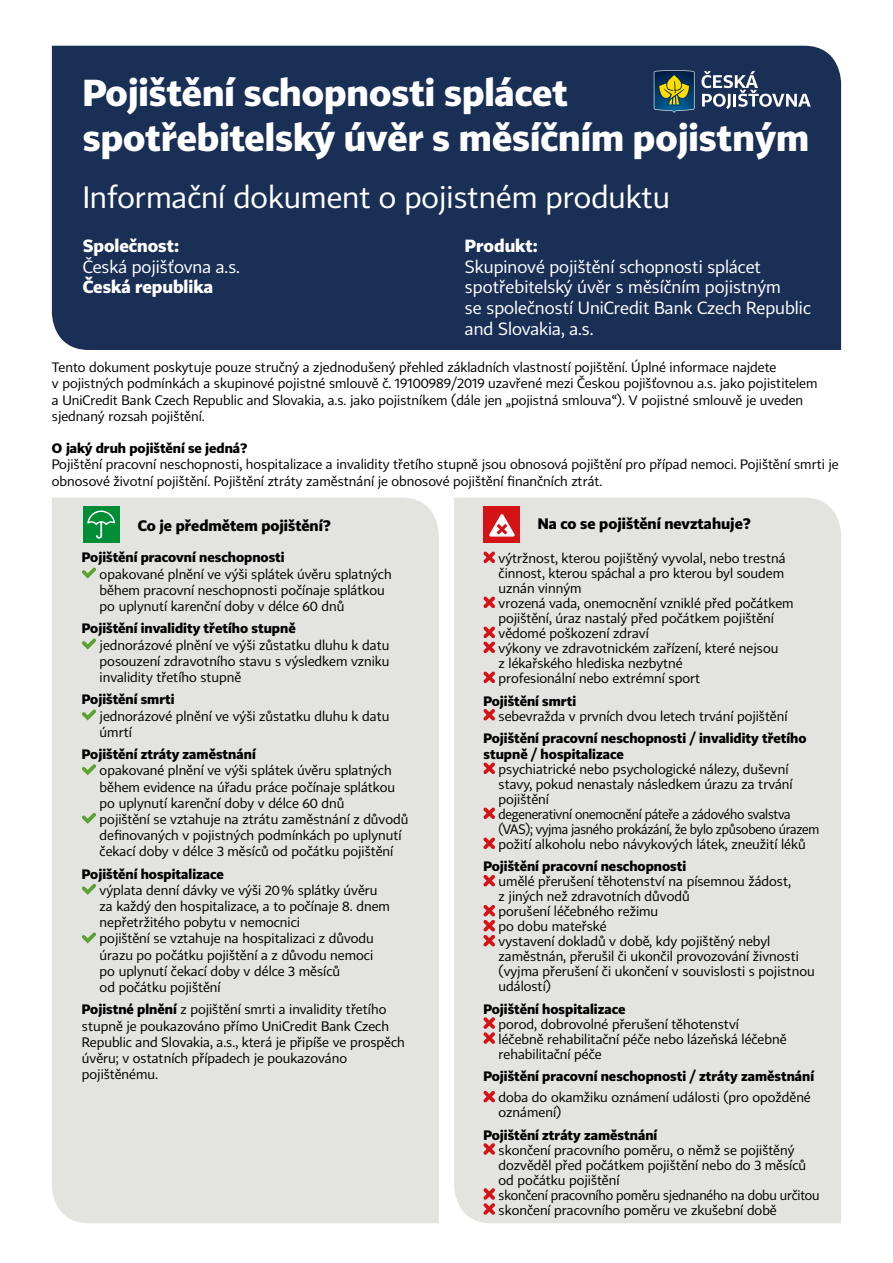
<style>
.page{position:relative;width:893px;height:1263px;background:#fff}
.page>*{position:absolute;margin:0;border:0;box-sizing:border-box;transform-origin:0 0}
.t1{font:700 36.9px/44.4px "CP";color:#fff}
.t2{font:30.45px "CP";color:#fff}
.t3{font:17.4px/20.9px "CP";color:#fff}
.t4{font:700 17.4px "CP";color:#fff}
.t5{font:700 15px "CP";color:#000}
.t6{font:13.5px/15px "CP";color:#000}
.t7{font:700 13.5px/16.2px "CP";color:#000}
.s1{font-weight:700}
</style>
<div class="page">
<div style="left:52px;top:46px;width:789px;height:304px;background:#1a2f55"></div>
<div style="left:52px;top:498px;width:387px;height:725px;background:#e3e3df"></div>
<svg style="left:82px;top:567px;width:14px;height:12px"></svg>
<svg style="left:82px;top:638px;width:14px;height:11px"></svg>
<svg style="left:82px;top:709px;width:14px;height:11px"></svg>
<svg style="left:82px;top:764px;width:14px;height:11px"></svg>
<svg style="left:82px;top:813px;width:14px;height:11px"></svg>
<svg style="left:82px;top:884px;width:14px;height:11px"></svg>
<svg style="left:82px;top:932px;width:14px;height:11px"></svg>
<div style="left:83px;top:506px;width:37px;height:37px;background:#008d36"></div>
<svg style="left:87px;top:510px;width:28px;height:29px"></svg>
<div style="left:454px;top:498px;width:387px;height:725px;background:#e3e3df"></div>
<svg style="left:483px;top:551px;width:12px;height:12px"></svg>
<svg style="left:483px;top:596px;width:12px;height:12px"></svg>
<svg style="left:483px;top:626px;width:12px;height:27px"></svg>
<svg style="left:483px;top:671px;width:12px;height:12px"></svg>
<svg style="left:483px;top:709px;width:12px;height:12px"></svg>
<svg style="left:483px;top:762px;width:12px;height:12px"></svg>
<svg style="left:483px;top:807px;width:12px;height:12px"></svg>
<svg style="left:483px;top:837px;width:12px;height:12px"></svg>
<svg style="left:483px;top:875px;width:12px;height:12px"></svg>
<svg style="left:483px;top:905px;width:12px;height:42px"></svg>
<svg style="left:483px;top:1017px;width:12px;height:27px"></svg>
<svg style="left:483px;top:1091px;width:12px;height:11px"></svg>
<svg style="left:483px;top:1143px;width:12px;height:12px"></svg>
<svg style="left:483px;top:1188px;width:12px;height:27px"></svg>
<div style="left:483px;top:506px;width:37px;height:37px;background:#d51317"></div>
<svg style="left:489px;top:514px;width:26px;height:23px"></svg>
<svg style="left:654px;top:70px;width:40px;height:43px;background:#496651"></svg>
<svg style="left:701px;top:71px;width:110px;height:38px"></svg>
<h1 class="t1" style="left:83px;top:70px;width:728px">Pojištění schopnosti splácet spotřebitelský úvěr s měsíčním pojistným</h1>
<h2 class="t2" style="left:83px;top:179px;width:589px">Informační dokument o pojistném produktu</h2>
<p class="t4" style="left:465px;top:235px;width:74px">Produkt:</p>
<p class="t3" style="left:465px;top:256px;width:347px">Skupinové pojištění schopnosti splácet spotřebitelský úvěr s měsíčním pojistným<br>se společností UniCredit Bank Czech Republic and Slovakia, a.s.</p>
<p class="t4" style="left:83px;top:235px;width:98px">Společnost:</p>
<p class="t3" style="left:83px;top:256px;width:159px">Česká pojišťovna a.s.</p>
<p class="t4" style="left:83px;top:276px;width:132px">Česká republika</p>
<p class="t6" style="left:52px;top:359px;width:767px;line-height:16.2px">Tento dokument poskytuje pouze stručný a zjednodušený přehled základních vlastností pojištění. Úplné informace najdete<br>v pojistných podmínkách a skupinové pojistné smlouvě č. 19100989/2019 uzavřené mezi Českou pojišťovnou a.s. jako pojistitelem a UniCredit Bank Czech Republic and Slovakia, a.s. jako pojistníkem (dále jen „pojistná smlouva“). V pojistné smlouvě je uveden sjednaný rozsah pojištění.</p>
<p class="t7" style="left:52px;top:440px;width:197px">O jaký druh pojištění se jedná?</p>
<p class="t6" style="left:52px;top:456px;width:788px;line-height:16.2px">Pojištění pracovní neschopnosti, hospitalizace a invalidity třetího stupně jsou obnosová pojištění pro případ nemoci. Pojištění smrti je obnosové životní pojištění. Pojištění ztráty zaměstnání je obnosové pojištění finančních ztrát.</p>
<p class="t5" style="left:138px;top:516px;width:195px">Co je předmětem pojištění?</p>
<p class="t7" style="left:82px;top:549px;width:204px">Pojištění pracovní neschopnosti</p>
<p class="t6" style="left:100px;top:566px;width:293px;line-height:16.2px">opakované plnění ve výši splátek úvěru splatných během pracovní neschopnosti počínaje splátkou po uplynutí karenční doby v délce 60 dnů</p>
<p class="t7" style="left:82px;top:620px;width:215px">Pojištění invalidity třetího stupně</p>
<p class="t6" style="left:100px;top:636px;width:291px;line-height:16.2px;text-align:justify">jednorázové plnění ve výši zůstatku dluhu k datu posouzení zdravotního stavu s výsledkem vzniku invalidity třetího stupně</p>
<p class="t7" style="left:82px;top:691px;width:94px">Pojištění smrti</p>
<p class="t6" style="left:100px;top:707px;width:291px;line-height:16.2px">jednorázové plnění ve výši zůstatku dluhu k datu úmrtí</p>
<p class="t7" style="left:82px;top:746px;width:175px">Pojištění ztráty zaměstnání</p>
<p class="t6" style="left:100px;top:762px;width:310px;line-height:16.2px">opakované plnění ve výši splátek úvěru splatných během evidence na úřadu práce počínaje splátkou po uplynutí karenční doby v délce 60 dnů<br>pojištění se vztahuje na ztrátu zaměstnání z důvodů definovaných v pojistných podmínkách po uplynutí čekací doby v délce 3 měsíců od počátku pojištění</p>
<p class="t7" style="left:82px;top:865px;width:143px">Pojištění hospitalizace</p>
<p class="t6" style="left:100px;top:882px;width:292px;line-height:16.2px">výplata denní dávky ve výši 20% splátky úvěru za každý den hospitalizace, a to počínaje 8. dnem nepřetržitého pobytu v nemocnici<br>pojištění se vztahuje na hospitalizaci z důvodu úrazu po počátku pojištění a z důvodu nemoci po uplynutí čekací doby v délce 3 měsíců<br>od počátku pojištění</p>
<p class="t6" style="left:82px;top:1001px;width:324px;line-height:16.2px"><span class="s1">Pojistné plnění</span> z pojištění smrti a invalidity třetího stupně je poukazováno přímo UniCredit Bank Czech Republic and Slovakia, a.s., která je připíše ve prospěch úvěru; v ostatních případech je poukazováno pojištěnému.</p>
<p class="t5" style="left:538px;top:514px;width:215px">Na co se pojištění nevztahuje?</p>
<p class="t6" style="left:499px;top:551px;width:297px">výtržnost, kterou pojištěný vyvolal, nebo trestná činnost, kterou spáchal a pro kterou byl soudem uznán vinným<br>vrozená vada, onemocnění vzniklé před počátkem pojištění, úraz nastalý před počátkem pojištění vědomé poškození zdraví<br>výkony ve zdravotnickém zařízení, které nejsou<br>z lékařského hlediska nezbytné<br>profesionální nebo extrémní sport</p>
<p class="t7" style="left:483px;top:692px;width:94px">Pojištění smrti</p>
<p class="t6" style="left:499px;top:708px;width:290px">sebevražda v prvních dvou letech trvání pojištění</p>
<p class="t7" style="left:483px;top:730px;width:325px">Pojištění pracovní neschopnosti / invalidity třetího stupně / hospitalizace</p>
<p class="t6" style="left:499px;top:762px;width:322px">psychiatrické nebo psychologické nálezy, duševní stavy, pokud nenastaly následkem úrazu za trvání pojištění<br>degenerativní onemocnění páteře a zádového svalstva (VAS); vyjma jasného prokázání, že bylo způsobeno úrazem požití alkoholu nebo návykových látek, zneužití léků</p>
<p class="t7" style="left:483px;top:858px;width:204px">Pojištění pracovní neschopnosti</p>
<p class="t6" style="left:499px;top:874px;width:318px">umělé přerušení těhotenství na písemnou žádost,<br>z jiných než zdravotních důvodů<br>porušení léčebného režimu<br>po dobu mateřské<br>vystavení dokladů v době, kdy pojištěný nebyl zaměstnán, přerušil či ukončil provozování živnosti (vyjma přerušení či ukončení v souvislosti s pojistnou událostí)</p>
<p class="t7" style="left:483px;top:1001px;width:143px">Pojištění hospitalizace</p>
<p class="t6" style="left:499px;top:1016px;width:290px">porod, dobrovolné přerušení těhotenství léčebně rehabilitační péče nebo lázeňská léčebně rehabilitační péče</p>
<p class="t7" style="left:483px;top:1068px;width:332px">Pojištění pracovní neschopnosti / ztráty zaměstnání</p>
<p class="t6" style="left:499px;top:1090px;width:314px">doba do okamžiku oznámení události (pro opožděné oznámení)</p>
<p class="t7" style="left:483px;top:1127px;width:175px">Pojištění ztráty zaměstnání</p>
<p class="t6" style="left:499px;top:1142px;width:322px">skončení pracovního poměru, o němž se pojištěný dozvěděl před počátkem pojištění nebo do 3 měsíců od počátku pojištění<br>skončení pracovního poměru sjednaného na dobu určitou skončení pracovního poměru ve zkušební době</p>
</div>
